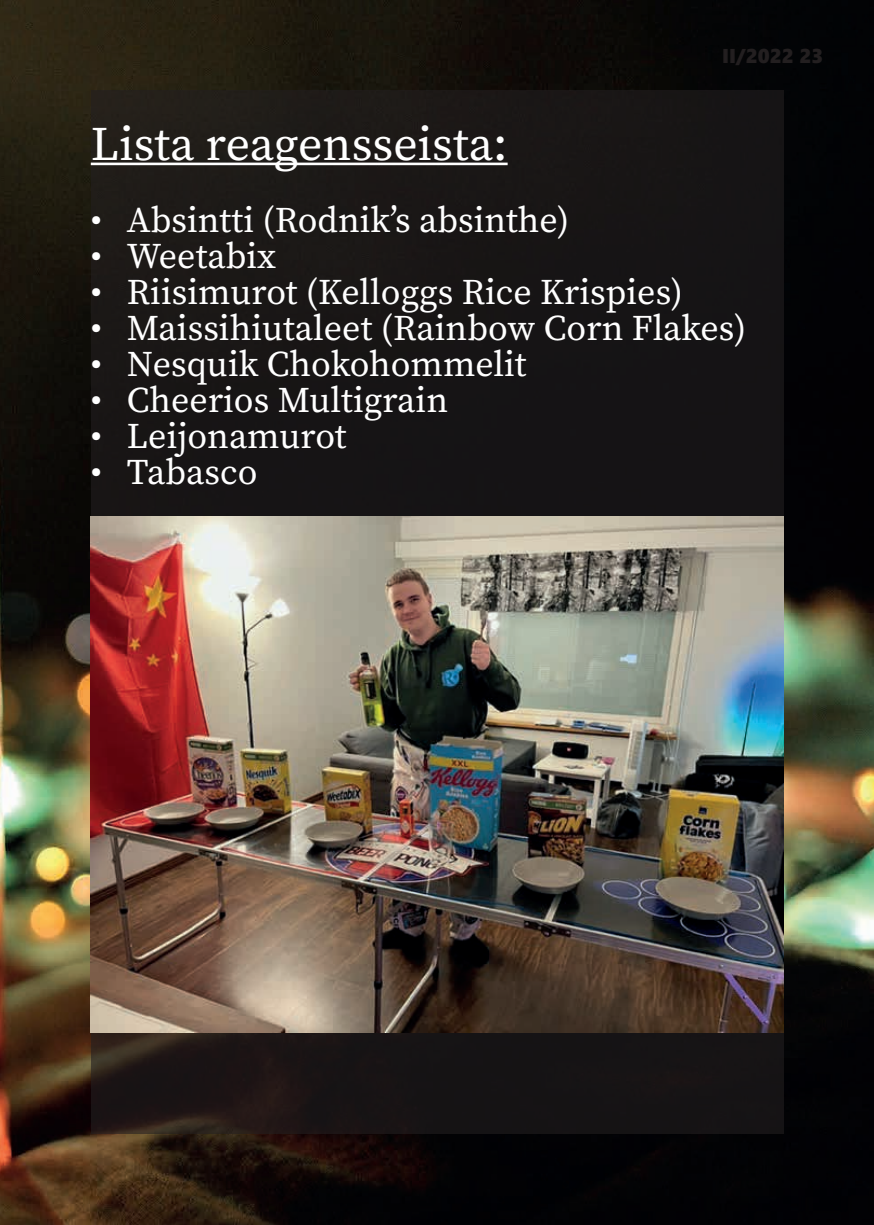
<style>
.page{position:relative;width:874px;height:1225px;background:#fff}
.page>*{position:absolute;margin:0;border:0;box-sizing:border-box;transform-origin:0 0}
.t1{font:48px "Source Serif Variable";color:#fff}
.t2{font:36px "Source Serif Variable";color:#fff}
.t3{font:20px "Segoe UI Black";color:#231f20}
</style>
<div class="page">
<img style="left:0;top:0;width:873px;height:1225px">
<div style="left:91px;top:91px;width:691px;height:1043px;background:#171415"></div>
<hr style="left:91px;top:163px;width:416px;height:2px;background:#fff">
<img style="left:91px;top:516px;width:691px;height:516px">
<p class="t3" style="left:721px;top:41px;width:103px">II/2022 23</p>
<h1 class="t1" style="left:91px;top:112px;width:418px">Lista reagensseista:</h1>
<p class="t2" style="left:91px;top:196px;width:480px">• Absintti (Rodnik’s absinthe)</p>
<p class="t2" style="left:91px;top:232px;width:187px">• Weetabix</p>
<p class="t2" style="left:91px;top:268px;width:593px">• Riisimurot (Kelloggs Rice Krispies)</p>
<p class="t2" style="left:91px;top:304px;width:656px">• Maissihiutaleet (Rainbow Corn Flakes)</p>
<p class="t2" style="left:91px;top:340px;width:437px">• Nesquik Chokohommelit</p>
<p class="t2" style="left:91px;top:376px;width:359px">• Cheerios Multigrain</p>
<p class="t2" style="left:91px;top:412px;width:257px">• Leijonamurot</p>
<p class="t2" style="left:91px;top:448px;width:168px">• Tabasco</p>
</div>
